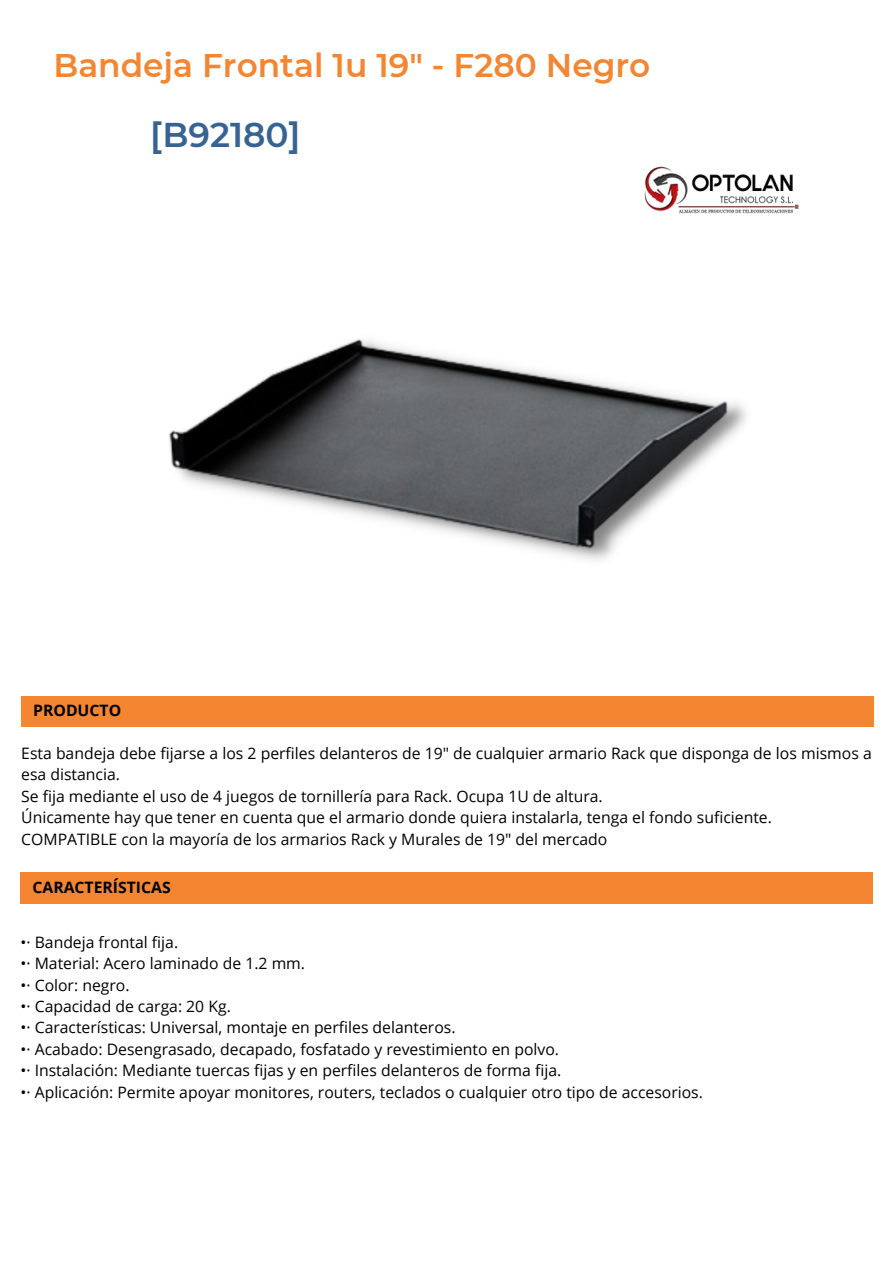
<style>
.page{position:relative;width:894px;height:1264px;background:#fff}
.page>*{position:absolute;margin:0;border:0;box-sizing:border-box;transform-origin:0 0}
.t1{font:600 34.35px "Montserrat";color:#366393}
.t2{font:600 32.7px "Montserrat";color:#f48631}
.t3{font:15.75px/21.5px "Open Sans";color:#000}
.t4{font:700 15.75px "Open Sans";color:#000}
</style>
<div class="page">
<img style="left:644px;top:166px;width:155px;height:48px">
<div style="left:21px;top:696px;width:852px;height:30px;background:#f48631"></div>
<div style="left:21px;top:872px;width:851px;height:31px;background:#f48631"></div>
<img style="left:169px;top:338px;width:578px;height:223px">
<p class="t2" style="left:53px;top:45px;width:598px">Bandeja Frontal 1u 19" - F280 Negro</p>
<p class="t1" style="left:150px;top:113px;width:152px">[B92180]</p>
<p class="t4" style="left:33px;top:699px;width:89px">PRODUCTO</p>
<p class="t3" style="left:21px;top:742px;width:851px">Esta bandeja debe fijarse a los 2 perfiles delanteros de 19" de cualquier armario Rack que disponga de los mismos a esa distancia.</p>
<p class="t3" style="left:21px;top:784px;width:583px">Se fija mediante el uso de 4 juegos de tornillería para Rack. Ocupa 1U de altura.</p>
<p class="t3" style="left:21px;top:806px;width:752px">Únicamente hay que tener en cuenta que el armario donde quiera instalarla, tenga el fondo suficiente.</p>
<p class="t3" style="left:21px;top:827px;width:587px">COMPATIBLE con la mayoría de los armarios Rack y Murales de 19" del mercado</p>
<p class="t4" style="left:32px;top:876px;width:140px">CARACTERÍSTICAS</p>
<p class="t3" style="left:21px;top:930px;width:159px">•· Bandeja frontal fija.</p>
<p class="t3" style="left:21px;top:952px;width:286px">•· Material: Acero laminado de 1.2 mm.</p>
<p class="t3" style="left:21px;top:973px;width:110px">•· Color: negro.</p>
<p class="t3" style="left:21px;top:995px;width:212px">•· Capacidad de carga: 20 Kg.</p>
<p class="t3" style="left:21px;top:1016px;width:436px">•· Características: Universal, montaje en perfiles delanteros.</p>
<p class="t3" style="left:21px;top:1037px;width:540px">•· Acabado: Desengrasado, decapado, fosfatado y revestimiento en polvo.</p>
<p class="t3" style="left:21px;top:1059px;width:542px">•· Instalación: Mediante tuercas fijas y en perfiles delanteros de forma fija.</p>
<p class="t3" style="left:21px;top:1080px;width:683px">•· Aplicación: Permite apoyar monitores, routers, teclados o cualquier otro tipo de accesorios.</p>
</div>
